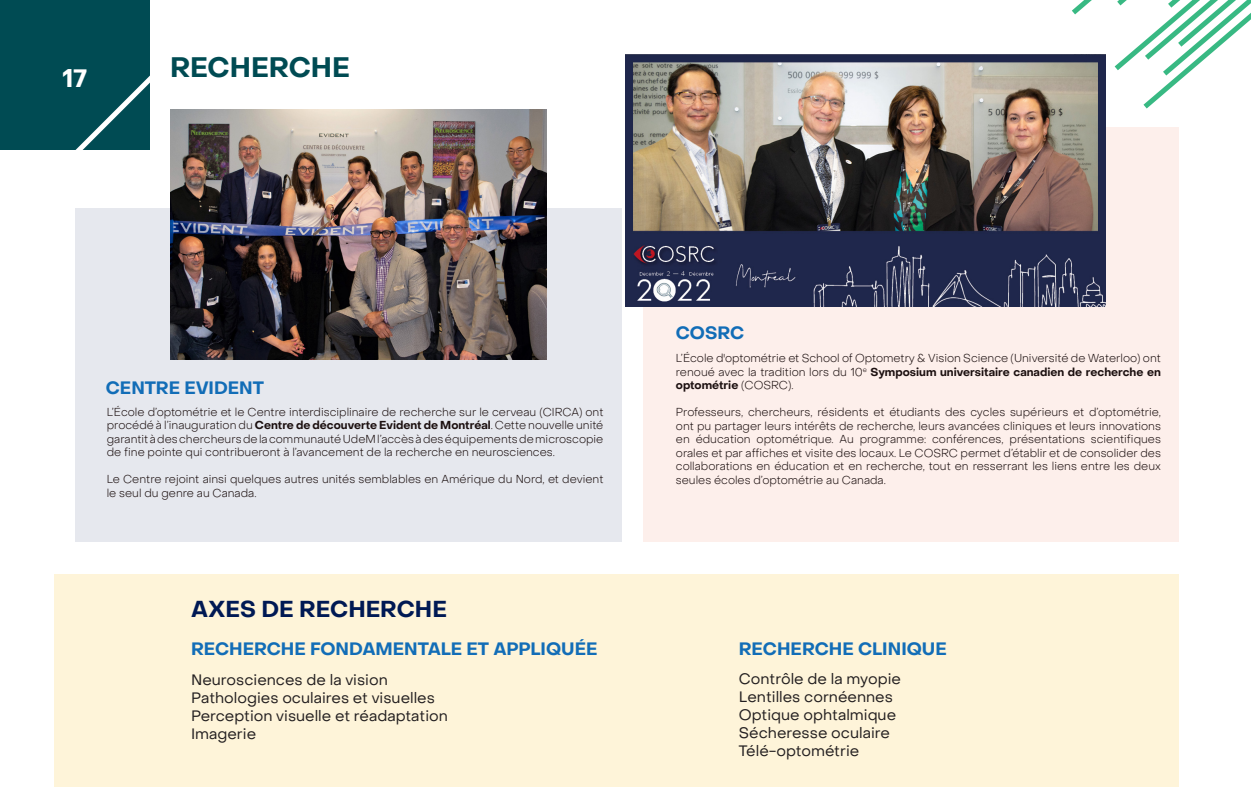
<style>
.page{position:relative;width:1251px;height:810px;background:#fff}
.page>*{position:absolute;margin:0;border:0;box-sizing:border-box;transform-origin:0 0}
.Headline{font:700 27.5px "Object Sans";letter-spacing:-.005em;color:#004b53}
.t1{font:700 25px "Object Sans";color:#fff}
.t2{font:700 22.5px "Object Sans";color:#001954}
.Body{font:700 17.5px "Object Sans";color:#126db7}
.t3{font:15px "Object Sans";color:#231f20}
.t4{font:300 11.25px/13.5px "Object Sans";color:#1c1010;text-align:justify}
.s1{font-weight:700}
</style>
<div class="page">
<div style="left:75px;top:208px;width:547px;height:334px;background:#e6e8ee"></div>
<div style="left:643px;top:128px;width:536px;height:414px;background:#fdefeb"></div>
<div style="left:54px;top:574px;width:1125px;height:213px;background:#fef4d9"></div>
<div style="left:0;top:0;width:150px;height:150px;background:#004b53"></div>
<svg style="left:75px;top:75px;width:75px;height:75px"></svg>
<img style="left:170px;top:110px;width:377px;height:250px">
<img style="left:626px;top:54px;width:480px;height:252px">
<svg style="left:1066px;top:0;width:185px;height:114px"></svg>
<p class="t1" style="left:63px;top:63px;width:26px">17</p>
<p class="Headline" style="left:170px;top:51px;width:181px">RECHERCHE</p>
<p class="Body" style="left:106px;top:377px;width:160px">CENTRE EVIDENT</p>
<p class="t4" style="left:107px;top:405px;width:498px">L’École d’optométrie et le Centre interdisciplinaire de recherche sur le cerveau (CIRCA) ont procédé à l’inauguration du <span class="s1">Centre de découverte Evident de Montréal</span>. Cette nouvelle unité garantit à des chercheurs de la communauté UdeM l’accès à des équipements de microscopie de fine pointe qui contribueront à l’avancement de la recherche en neurosciences.</p>
<p class="t4" style="left:107px;top:472px;width:498px">Le Centre rejoint ainsi quelques autres unités semblables en Amérique du Nord, et devient le seul du genre au Canada.</p>
<p class="t2" style="left:191px;top:595px;width:257px">AXES DE RECHERCHE</p>
<p class="Body" style="left:191px;top:639px;width:408px">RECHERCHE FONDAMENTALE ET APPLIQUÉE</p>
<p class="t3" style="left:191px;top:670px;width:198px">Neurosciences de la vision</p>
<p class="t3" style="left:191px;top:688px;width:245px">Pathologies oculaires et visuelles</p>
<p class="t3" style="left:191px;top:706px;width:258px">Perception visuelle et réadaptation</p>
<p class="t3" style="left:191px;top:724px;width:67px">Imagerie</p>
<p class="Body" style="left:676px;top:323px;width:70px">COSRC</p>
<p class="t4" style="left:676px;top:351px;width:487px">L’École d'optométrie et School of Optometry &amp; Vision Science (Université de Waterloo) ont renoué avec la tradition lors du 10<sup>e</sup> <span class="s1">Symposium universitaire canadien de recherche en optométrie</span> (COSRC).</p>
<p class="t4" style="left:676px;top:405px;width:487px">Professeurs, chercheurs, résidents et étudiants des cycles supérieurs et d’optométrie, ont pu partager leurs intérêts de recherche, leurs avancées cliniques et leurs innovations en éducation optométrique. Au programme: conférences, présentations scientifiques orales et par affiches et visite des locaux. Le COSRC permet d’établir et de consolider des collaborations en éducation et en recherche, tout en resserrant les liens entre les deux seules écoles d’optométrie au Canada.</p>
<p class="Body" style="left:739px;top:639px;width:209px">RECHERCHE CLINIQUE</p>
<p class="t3" style="left:739px;top:669px;width:164px">Contrôle de la myopie</p>
<p class="t3" style="left:739px;top:687px;width:156px">Lentilles cornéennes</p>
<p class="t3" style="left:739px;top:705px;width:159px">Optique ophtalmique</p>
<p class="t3" style="left:739px;top:723px;width:153px">Sécheresse oculaire</p>
<p class="t3" style="left:739px;top:741px;width:122px">Télé-optométrie</p>
</div>
